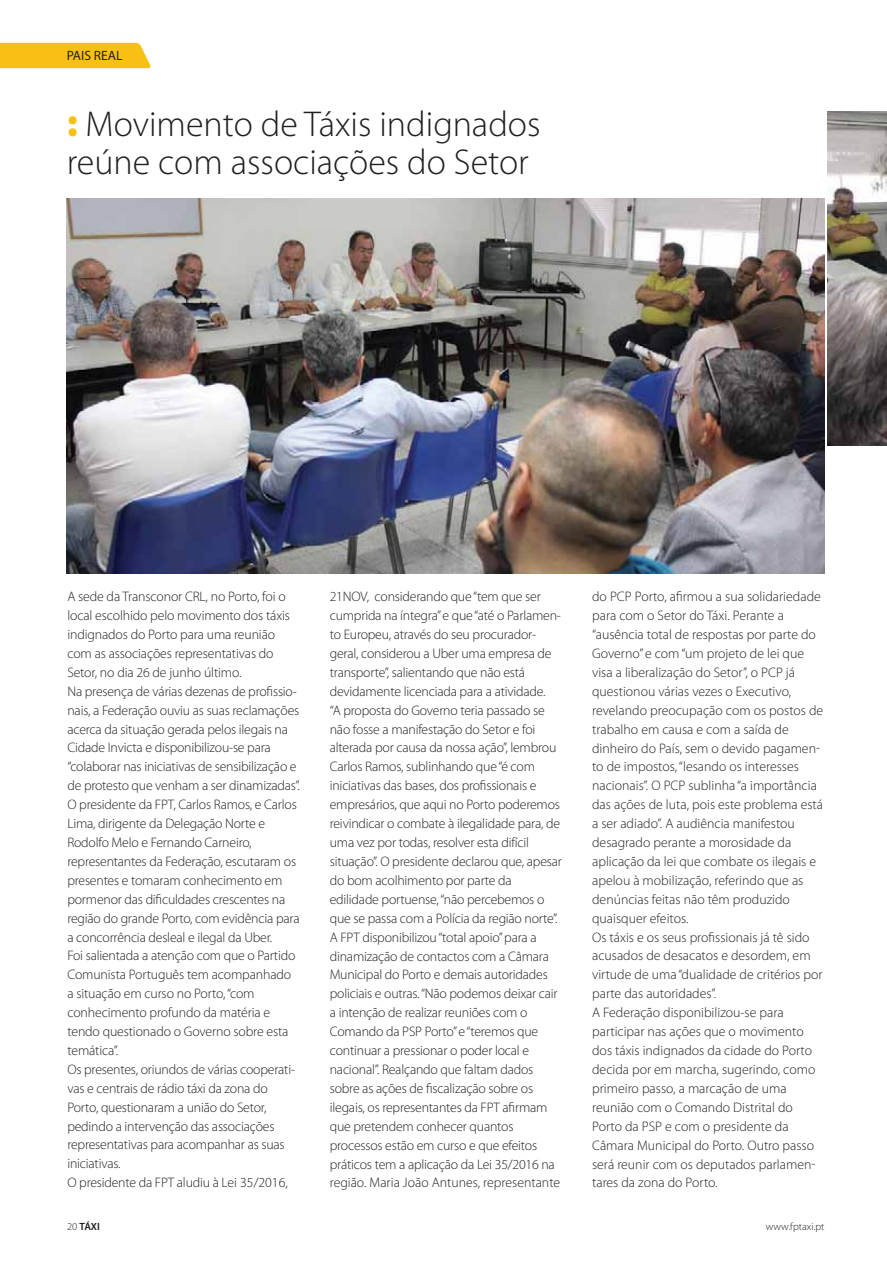
<style>
.page{position:relative;width:887px;height:1265px;background:#fff}
.page>*{position:absolute;margin:0;border:0;box-sizing:border-box;transform-origin:0 0}
.t1{font:300 36px/37.5px "Myriad Pro";color:#231f20}
.t2{font:300 13.8px/18.9px "Myriad Pro";letter-spacing:-.015em;color:#231f20}
.t3{font:13.5px "Myriad Pro";color:#231f20}
.t4{font:300 10.5px "Myriad Pro";color:#231f20}
.t5{font:600 10.5px "Myriad Pro";color:#231f20}
.s1{font-weight:900;font-size:39px;color:#f8c014}
.s2{font-weight:300}
</style>
<div class="page">
<div style="left:0;top:43px;width:151px;height:25px;background:#f8c014"></div>
<img style="left:67px;top:198px;width:757px;height:376px">
<img style="left:827px;top:111px;width:59px;height:335px">
<p class="t3" style="left:67px;top:50px;width:57px">PAIS REAL</p>
<h1 class="t1" style="left:67px;top:109px;width:475px"><span class="s1">:</span> Movimento de Táxis indignados reúne com associações do Setor</h1>
<p class="t2" style="left:67px;top:588px;width:234px">A sede da Transconor CRL, no Porto, foi o local escolhido pelo movimento dos táxis indignados do Porto para uma reunião com as associações representativas do Setor, no dia 26 de junho último.<br>Na presença de várias dezenas de profissio&shy;nais, a Federação ouviu as suas reclamações acerca da situação gerada pelos ilegais na Cidade Invicta e disponibilizou-se para “colaborar nas iniciativas de sensibilização e de protesto que venham a ser dinamizadas”.<br>O presidente da FPT, Carlos Ramos, e Carlos Lima, dirigente da Delegação Norte e Rodolfo Melo e Fernando Carneiro, representantes da Federação, escutaram os presentes e tomaram conhecimento em pormenor das dificuldades crescentes na região do grande Porto, com evidência para a concorrência desleal e ilegal da Uber.<br>Foi salientada a atenção com que o Partido Comunista Português tem acompanhado a situação em curso no Porto, “com conhecimento profundo da matéria e tendo questionado o Governo sobre esta temática”.<br>Os presentes, oriundos de várias cooperati&shy;vas e centrais de rádio táxi da zona do Porto, questionaram a união do Setor, pedindo a intervenção das associações representativas para acompanhar as suas iniciativas.<br>O presidente da FPT aludiu à Lei 35/2016,</p>
<p class="t2" style="left:330px;top:588px;width:233px">21NOV, considerando que “tem que ser cumprida na íntegra” e que “até o Parlamen&shy;to Europeu, através do seu procurador&shy;geral, considerou a Uber uma empresa de transporte”, salientando que não está devidamente licenciada para a atividade.<br>“A proposta do Governo teria passado se não fosse a manifestação do Setor e foi alterada por causa da nossa ação”, lembrou Carlos Ramos, sublinhando que “é com iniciativas das bases, dos profissionais e empresários, que aqui no Porto poderemos reivindicar o combate à ilegalidade para, de uma vez por todas, resolver esta difícil situação”. O presidente declarou que, apesar do bom acolhimento por parte da edilidade portuense, “não percebemos o que se passa com a Polícia da região norte”.<br>A FPT disponibilizou “total apoio” para a dinamização de contactos com a Câmara Municipal do Porto e demais autoridades policiais e outras. “Não podemos deixar cair a intenção de realizar reuniões com o Comando da PSP Porto” e “teremos que continuar a pressionar o poder local e nacional”. Realçando que faltam dados sobre as ações de fiscalização sobre os ilegais, os representantes da FPT afirmam que pretendem conhecer quantos processos estão em curso e que efeitos práticos tem a aplicação da Lei 35/2016 na região. Maria João Antunes, representante</p>
<p class="t2" style="left:592px;top:589px;width:233px">do PCP Porto, afirmou a sua solidariedade para com o Setor do Táxi. Perante a “ausência total de respostas por parte do Governo” e com “um projeto de lei que visa a liberalização do Setor”, o PCP já questionou várias vezes o Executivo, revelando preocupação com os postos de trabalho em causa e com a saída de dinheiro do País, sem o devido pagamen&shy;to de impostos, “lesando os interesses nacionais”. O PCP sublinha “a importância das ações de luta, pois este problema está a ser adiado”. A audiência manifestou desagrado perante a morosidade da aplicação da lei que combate os ilegais e apelou à mobilização, referindo que as denúncias feitas não têm produzido quaisquer efeitos.<br>Os táxis e os seus profissionais já tê sido acusados de desacatos e desordem, em virtude de uma “dualidade de critérios por parte das autoridades”.<br>A Federação disponibilizou-se para participar nas ações que o movimento dos táxis indignados da cidade do Porto decida por em marcha, sugerindo, como primeiro passo, a marcação de uma reunião com o Comando Distrital do Porto da PSP e com o presidente da Câmara Municipal do Porto. Outro passo será reunir com os deputados parlamen&shy;tares da zona do Porto.</p>
<p class="t5" style="left:67px;top:1222px;width:34px"><span class="s2">20</span> TÁXI</p>
<p class="t4" style="left:765px;top:1222px;width:60px">www.fptaxi.pt</p>
</div>
